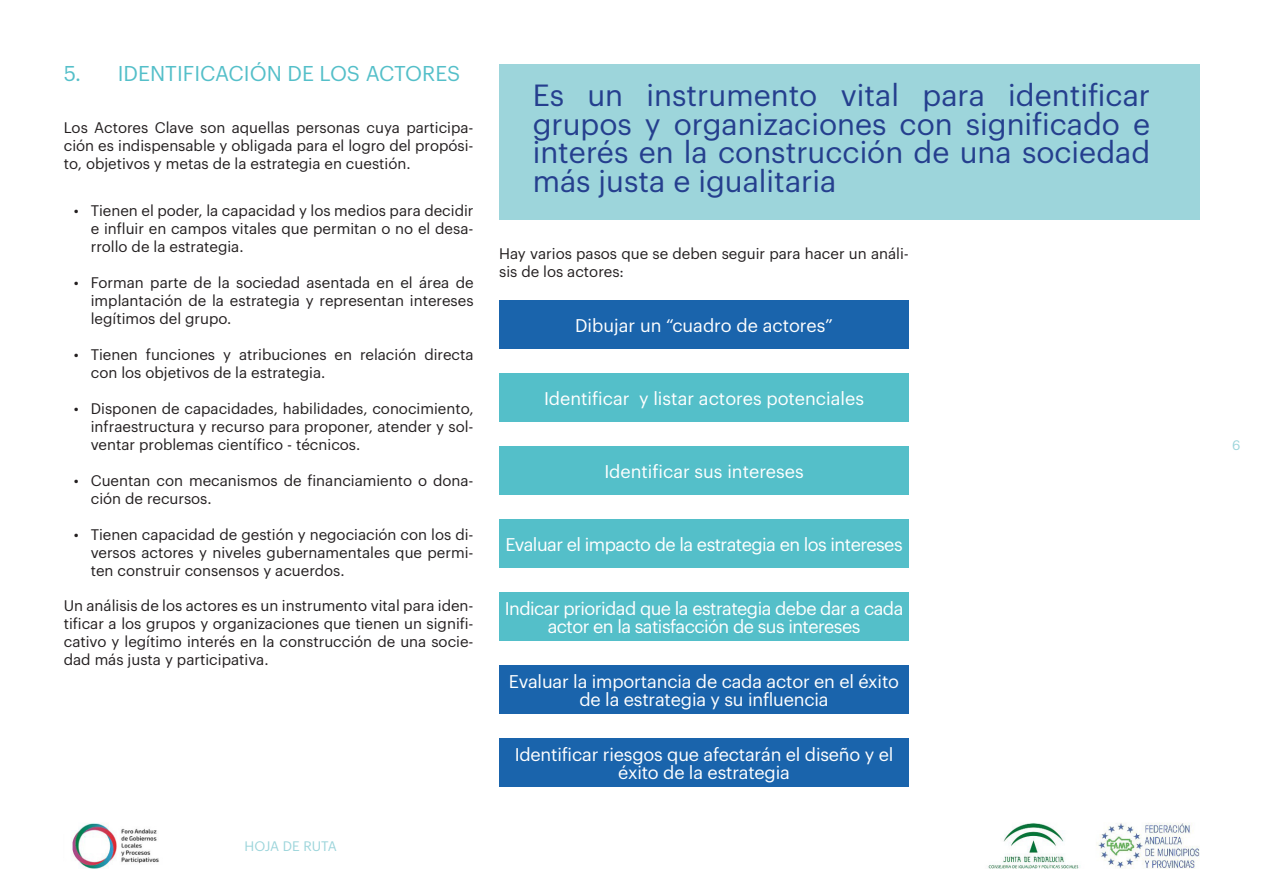
<style>
.page{position:relative;width:1263px;height:893px;background:#fff}
.page>*{position:absolute;margin:0;border:0;box-sizing:border-box;transform-origin:0 0}
.Destacado{font:30px/28.5px "Graphik";color:#253f8e;text-align:justify}
.t1{font:21px "Graphik";color:#54bfc9}
.Texto_cuerpo{font:18px/18px "Graphik";letter-spacing:-.01em;color:#fff;text-align:center}
.Texto_cuerpo-2{font:18px/18px "Graphik";letter-spacing:-.03em;color:#fff;text-align:center}
.Texto_cuerpo-3{font:15px/18px "Graphik";color:#231f20;text-align:justify}
.t2{font:13.5px "Graphik";letter-spacing:-.005em;color:#9dd5db}
</style>
<div class="page">
<img style="left:988px;top:822px;width:211px;height:47px">
<img style="left:72px;top:823px;width:87px;height:46px">
<div style="left:499px;top:373px;width:410px;height:49px;background:#54bfc9"></div>
<div style="left:499px;top:300px;width:410px;height:49px;background:#1a64ac"></div>
<div style="left:499px;top:665px;width:410px;height:49px;background:#1a64ac"></div>
<div style="left:499px;top:738px;width:410px;height:48px;background:#1a64ac"></div>
<div style="left:499px;top:446px;width:410px;height:49px;background:#54bfc9"></div>
<div style="left:499px;top:519px;width:410px;height:49px;background:#54bfc9"></div>
<div style="left:499px;top:592px;width:410px;height:49px;background:#54bfc9"></div>
<div style="left:499px;top:64px;width:700px;height:156px;background:#9dd5db"></div>
<p class="t1" style="left:64px;top:58px;width:398px">5. IDENTIFICACIÓN DE LOS ACTORES</p>
<p class="Texto_cuerpo-3" style="left:64px;top:117px;width:411px">Los Actores Clave son aquellas personas cuya participa&shy;ción es indispensable y obligada para el logro del propósi&shy;to, objetivos y metas de la estrategia en cuestión.</p>
<p class="Texto_cuerpo-3" style="left:91px;top:200px;width:384px;text-indent:-17px">• Tienen el poder, la capacidad y los medios para decidir e influir en campos vitales que permitan o no el desa&shy;rrollo de la estrategia.</p>
<p class="Texto_cuerpo-3" style="left:91px;top:272px;width:384px;text-indent:-17px">• Forman parte de la sociedad asentada en el área de implantación de la estrategia y representan intereses legítimos del grupo.</p>
<p class="Texto_cuerpo-3" style="left:91px;top:344px;width:384px;text-indent:-17px">• Tienen funciones y atribuciones en relación directa con los objetivos de la estrategia.</p>
<p class="Texto_cuerpo-3" style="left:91px;top:398px;width:384px;text-indent:-17px">• Disponen de capacidades, habilidades, conocimiento, infraestructura y recurso para proponer, atender y sol&shy;ventar problemas científico - técnicos.</p>
<p class="Texto_cuerpo-3" style="left:91px;top:470px;width:384px;text-indent:-17px">• Cuentan con mecanismos de financiamiento o dona&shy;ción de recursos.</p>
<p class="Texto_cuerpo-3" style="left:91px;top:524px;width:384px;text-indent:-17px">• Tienen capacidad de gestión y negociación con los di&shy;versos actores y niveles gubernamentales que permi&shy;ten construir consensos y acuerdos.</p>
<p class="Texto_cuerpo-3" style="left:64px;top:595px;width:411px">Un análisis de los actores es un instrumento vital para iden&shy;tificar a los grupos y organizaciones que tienen un signifi&shy;cativo y legítimo interés en la construcción de una socie&shy;dad más justa y participativa.</p>
<p class="t2" style="left:244px;top:836px;width:94px">HOJA DE RUTA</p>
<p class="Destacado" style="left:533px;top:79px;width:619px">Es un instrumento vital para identificar grupos y organizaciones con significado e interés en la construcción de una sociedad más justa e igualitaria</p>
<p class="Texto_cuerpo-3" style="left:499px;top:243px;width:411px">Hay varios pasos que se deben seguir para hacer un análi&shy;sis de los actores:</p>
<p class="Texto_cuerpo" style="left:575px;top:315px;width:259px">Dibujar un “cuadro de actores”</p>
<p class="Texto_cuerpo" style="left:544px;top:388px;width:322px">Identificar y listar actores potenciales</p>
<p class="Texto_cuerpo" style="left:604px;top:461px;width:201px">Identificar sus intereses</p>
<p class="Texto_cuerpo-2" style="left:505px;top:534px;width:399px">Evaluar el impacto de la estrategia en los intereses</p>
<p class="Texto_cuerpo-2" style="left:505px;top:598px;width:400px">Indicar prioridad que la estrategia debe dar a cada actor en la satisfacción de sus intereses</p>
<p class="Texto_cuerpo" style="left:509px;top:671px;width:392px">Evaluar la importancia de cada actor en el éxito de la estrategia y su influencia</p>
<p class="Texto_cuerpo" style="left:515px;top:744px;width:380px">Identificar riesgos que afectarán el diseño y el éxito de la estrategia</p>
<p class="t2" style="left:1232px;top:435px;width:10px">6</p>
</div>
